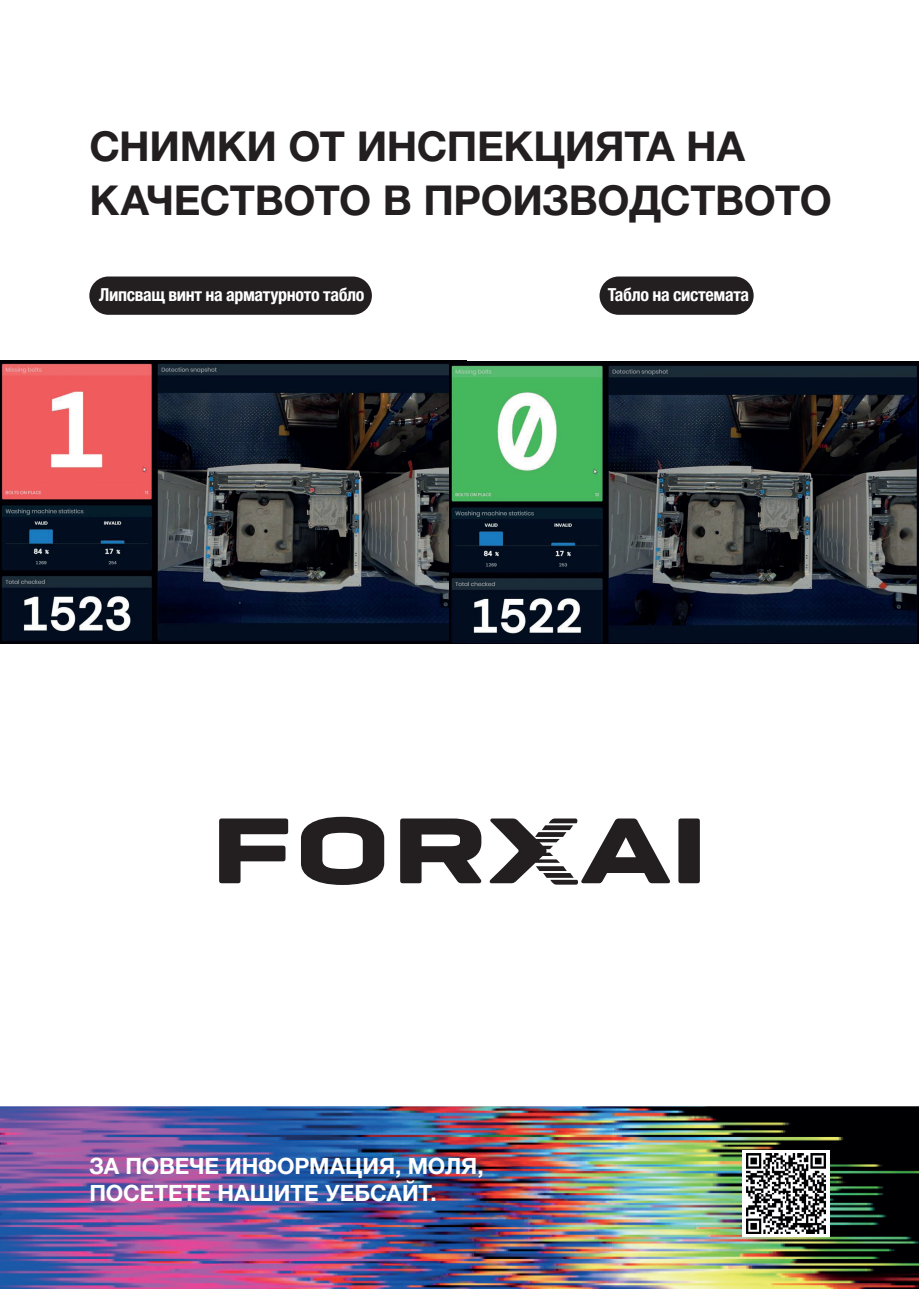
<style>
.page{position:relative;width:919px;height:1289px;background:#fff}
.page>*{position:absolute;margin:0;border:0;box-sizing:border-box;transform-origin:0 0}
.t1{font:700 41.25px/54px "Helvetica Neue LTW1 G";letter-spacing:-.01em;color:#231f20}
.t2{font:700 22.5px/27px "Helvetica Neue LTW1 G";letter-spacing:-.005em;color:#fff}
.t3{font:700 condensed 18px "Helvetica Neue LTW1 G";letter-spacing:-.02em;color:#fff}
</style>
<div class="page">
<img style="left:1px;top:361px;width:449px;height:282px">
<img style="left:450px;top:361px;width:468px;height:282px">
<div style="left:599px;top:276px;width:154px;height:39px;background:#231f20;border-radius:19px"></div>
<div style="left:89px;top:276px;width:283px;height:39px;background:#231f20;border-radius:19px"></div>
<svg style="left:219px;top:818px;width:69px;height:65px"></svg>
<svg style="left:301px;top:816px;width:83px;height:69px"></svg>
<svg style="left:400px;top:818px;width:82px;height:65px"></svg>
<div style="left:678px;top:818px;width:21px;height:65px;background:#231f20;border-radius:3px"></div>
<svg style="left:489px;top:818px;width:181px;height:66px"></svg>
<img style="left:0;top:1106px;width:918px;height:182px">
<div style="left:742px;top:1150px;width:87px;height:87px;background:#fff"></div>
<img style="left:746px;top:1153px;width:79px;height:80px">
<p class="t1" style="left:89px;top:119px;width:743px">СНИМКИ ОТ ИНСПЕКЦИЯТА НА<br>КАЧЕСТВОТО В ПРОИЗВОДСТВОТО</p>
<p class="t3" style="left:99px;top:284px;width:267px">Липсващ винт на арматурното табло</p>
<p class="t3" style="left:608px;top:284px;width:143px">Tабло на системата</p>
<p class="t2" style="left:89px;top:1152px;width:396px">ЗА ПОВЕЧЕ ИНФОРМАЦИЯ, МОЛЯ,<br>ПОСЕТЕТЕ НАШИТЕ УЕБСАЙТ.</p>
</div>
